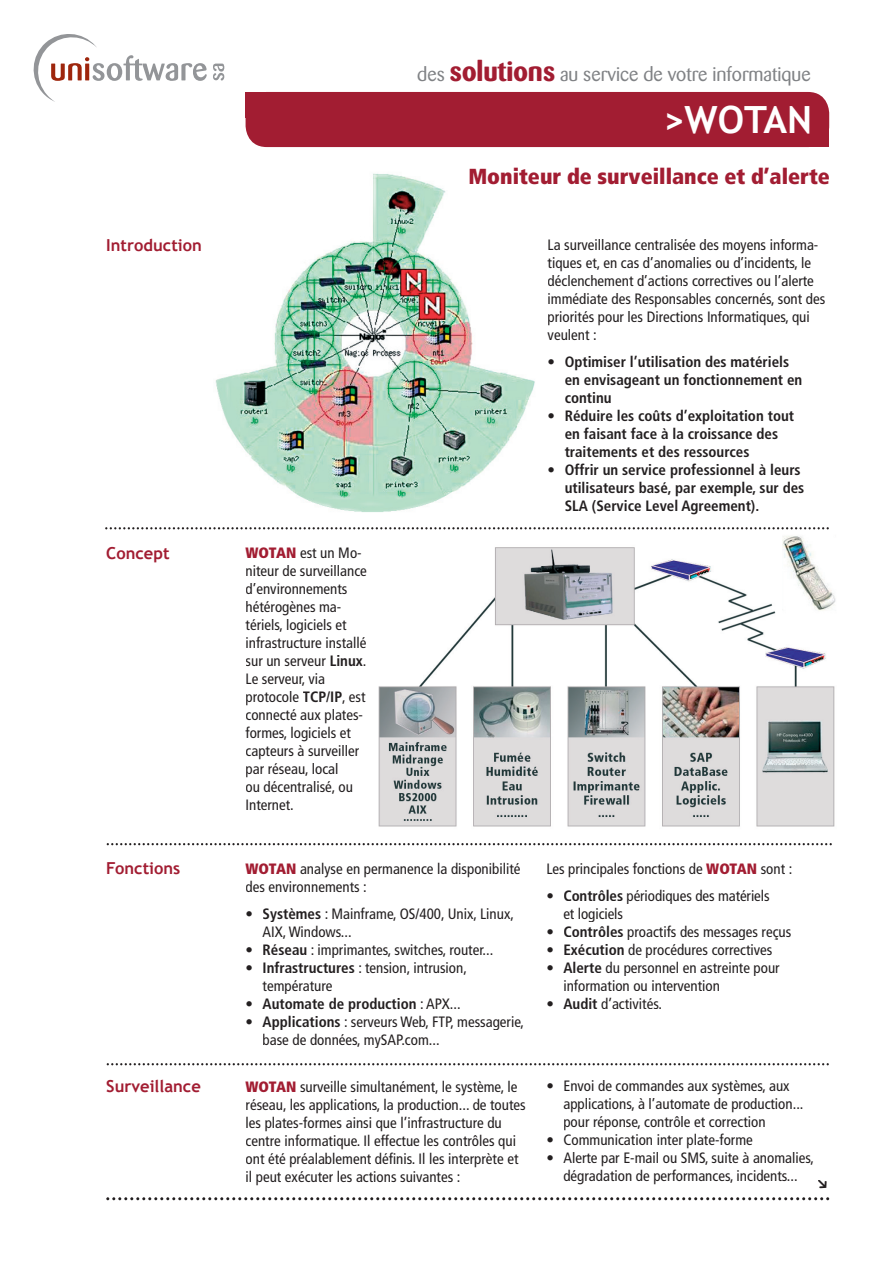
<style>
.page{position:relative;width:893px;height:1263px;background:#fff}
.page>*{position:absolute;margin:0;border:0;box-sizing:border-box;transform-origin:0 0}
.t1{font:700 37.5px "Trebuchet MS";color:#fff}
.t2{font:900 condensed 21.75px "Frutiger";color:#a21d32}
.t3{font:19.5px "Barmeno";color:#808285}
.t4{font:700 16.5px "Trebuchet MS";color:#a21d32}
.t5{font:condensed 15px/18px "Frutiger";color:#231f20}
.t6{font:700 condensed 15px/18px "Frutiger";color:#231f20}
.s1{font-weight:700;font-size:27.75px;color:#a21d32}
.s2{font-weight:400}
.s3{font-weight:900;color:#a21d32}
.s4{font-weight:700}
</style>
<div class="page">
<svg style="left:105px;top:527px;width:724px;height:2px"></svg>
<svg style="left:107px;top:843px;width:725px;height:2px"></svg>
<svg style="left:107px;top:1063px;width:722px;height:2px"></svg>
<svg style="left:106px;top:1197px;width:723px;height:3px"></svg>
<div style="left:246px;top:92px;width:583px;height:55px;background:#a21d32;border-radius:21px"></div>
<div style="left:270px;top:121px;width:559px;height:26px;background:#a21d32"></div>
<div style="left:246px;top:92px;width:130px;height:26px;background:#a21d32"></div>
<svg style="left:213px;top:64px;width:11px;height:16px"></svg>
<svg style="left:34px;top:34px;width:173px;height:68px"></svg>
<img style="left:215px;top:173px;width:320px;height:339px">
<img style="left:378px;top:536px;width:458px;height:291px">
<h3 class="t3" style="left:417px;top:63px;width:395px">des <span class="s1">solutions</span> au service de votre informatique</h3>
<h1 class="t1" style="left:662px;top:96px;width:151px">&gt;WOTAN</h1>
<h2 class="t2" style="left:468px;top:163px;width:363px">Moniteur de surveillance et d’alerte</h2>
<p class="t4" style="left:106px;top:235px;width:97px">Introduction</p>
<p class="t5" style="left:548px;top:236px;width:279px">La surveillance centralisée des moyens informa&shy;tiques et, en cas d’anomalies ou d’incidents, le déclenchement d’actions correctives ou l’alerte immédiate des Responsables concernés, sont des priorités pour les Directions Informatiques, qui veulent :</p>
<p class="t6" style="left:565px;top:353px;width:239px;text-indent:-17px"><span class="s2">•</span> Optimiser l’utilisation des matériels en envisageant un fonctionnement en continu</p>
<p class="t6" style="left:565px;top:407px;width:231px;text-indent:-17px">• Réduire les coûts d’exploitation tout en faisant face à la croissance des traitements et des ressources</p>
<p class="t6" style="left:565px;top:461px;width:241px;text-indent:-17px">• Offrir un service professionnel à leurs utilisateurs basé, par exemple, sur des<br>SLA (Service Level Agreement).</p>
<p class="t4" style="left:106px;top:542px;width:65px">Concept</p>
<p class="t5" style="left:246px;top:544px;width:123px"><span class="s3">WOTAN</span> est un Mo&shy;niteur de surveillance d’environnements hétérogènes ma&shy;tériels, logiciels et infrastructure installé sur un serveur <span class="s4">Linux</span>.<br>Le serveur, via protocole <span class="s4">TCP/IP</span>, est connecté aux plates&shy;formes, logiciels et capteurs à surveiller par réseau, local<br>ou décentralisé, ou<br>Internet.</p>
<p class="t4" style="left:106px;top:858px;width:76px">Fonctions</p>
<p class="t5" style="left:246px;top:860px;width:276px"><span class="s3">WOTAN</span> analyse en permanence la disponibilité des environnements :</p>
<p class="t5" style="left:263px;top:904px;width:253px;text-indent:-17px">• <span class="s4">Systèmes</span> : Mainframe, OS/400, Unix, Linux,<br>AIX, Windows...</p>
<p class="t5" style="left:246px;top:940px;width:249px">• <span class="s4">Réseau</span> : imprimantes, switches, router...</p>
<p class="t5" style="left:263px;top:958px;width:206px;text-indent:-17px">• <span class="s4">Infrastructures</span> : tension, intrusion, température</p>
<p class="t6" style="left:246px;top:994px;width:217px"><span class="s2">•</span> Automate de production <span class="s2">: APX...</span></p>
<p class="t5" style="left:263px;top:1012px;width:263px;text-indent:-17px">• <span class="s4">Applications</span> : serveurs Web, FTP, messagerie, base de données, mySAP.com...</p>
<p class="t5" style="left:546px;top:860px;width:248px">Les principales fonctions de <span class="s3">WOTAN</span> sont :</p>
<p class="t5" style="left:563px;top:886px;width:208px;text-indent:-17px">• <span class="s4">Contrôles</span> périodiques des matériels et logiciels</p>
<p class="t5" style="left:546px;top:922px;width:246px">• <span class="s4">Contrôles</span> proactifs des messages reçus</p>
<p class="t5" style="left:546px;top:940px;width:228px">• <span class="s4">Exécution</span> de procédures correctives</p>
<p class="t5" style="left:563px;top:958px;width:218px;text-indent:-17px">• <span class="s4">Alerte</span> du personnel en astreinte pour information ou intervention</p>
<p class="t5" style="left:546px;top:994px;width:117px">• <span class="s4">Audit</span> d’activités.</p>
<p class="t4" style="left:106px;top:1076px;width:96px">Surveillance</p>
<p class="t5" style="left:246px;top:1078px;width:282px"><span class="s3">WOTAN</span> surveille simultanément, le système, le réseau, les applications, la production... de toutes les plates-formes ainsi que l’infrastructure du centre informatique. Il effectue les contrôles qui ont été préalablement définis. Il les interprète et il peut exécuter les actions suivantes :</p>
<p class="t5" style="left:563px;top:1077px;width:242px;text-indent:-17px">• Envoi de commandes aux systèmes, aux applications, à l’automate de production... pour réponse, contrôle et correction</p>
<p class="t5" style="left:546px;top:1131px;width:208px">• Communication inter plate-forme</p>
<p class="t5" style="left:546px;top:1149px;width:269px;text-align:center">• Alerte par E-mail ou SMS, suite à anomalies, dégradation de performances, incidents...</p>
</div>
